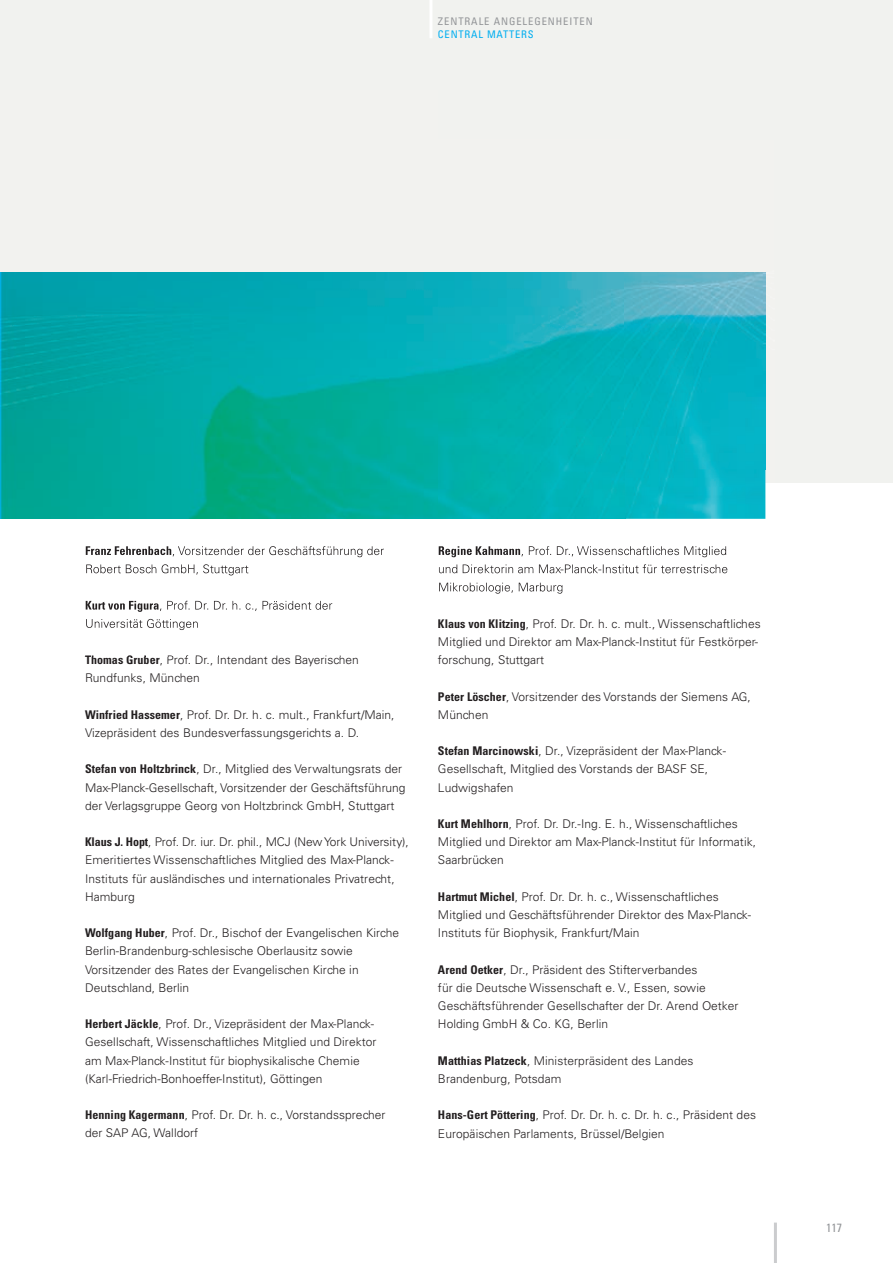
<style>
.page{position:relative;width:893px;height:1263px;background:#fff}
.page>*{position:absolute;margin:0;border:0;box-sizing:border-box;transform-origin:0 0}
.t1{font:300 12px/18.1px "Univers LT";letter-spacing:.005em;color:#231f20}
.t2{font:condensed 12px "Univers LT";color:#939598}
.t3{font:condensed 10.5px "Univers LT";letter-spacing:.09em;color:#939598}
.t4{font:condensed 10.5px "Univers LT";letter-spacing:.075em;color:#00aeef}
.s1{font-weight:700;font-stretch:condensed}
</style>
<div class="page">
<div style="left:0;top:0;width:893px;height:482px;background:#f1f2ef"></div>
<hr style="left:429px;top:0;width:3px;height:38px;background:#fff">
<hr style="left:774px;top:1222px;width:3px;height:41px;background:#cbccce">
<img style="left:86px;top:619px;width:112px;height:11px">
<img style="left:85px;top:655px;width:61px;height:1px">
<img style="left:167px;top:655px;width:174px;height:1px">
<img style="left:85px;top:546px;width:592px;height:64px">
<img style="left:681px;top:482px;width:93px;height:92px">
<img style="left:765px;top:286px;width:1px;height:196px">
<img style="left:439px;top:546px;width:81px;height:11px">
<img style="left:522px;top:546px;width:205px;height:11px">
<img style="left:439px;top:564px;width:289px;height:9px">
<img style="left:439px;top:583px;width:123px;height:11px">
<img style="left:0;top:272px;width:765px;height:247px">
<img style="left:86px;top:546px;width:85px;height:9px">
<img style="left:173px;top:546px;width:211px;height:11px">
<img style="left:86px;top:564px;width:162px;height:11px">
<p class="t3" style="left:438px;top:15px;width:156px">ZENTRALE ANGELEGENHEITEN</p>
<p class="t4" style="left:438px;top:28px;width:97px">CENTRAL MATTERS</p>
<p class="t1" style="left:85px;top:651px;width:275px"><span class="s1">thomas gruber</span>, Prof. Dr., Intendant des Bayerischen<br>Rundfunks, München</p>
<p class="t1" style="left:85px;top:705px;width:311px"><span class="s1">winfried hassemer</span>, Prof. Dr. Dr. h. c. mult., Frankfurt/Main,<br>Vizepräsident des Bundesverfassungsgerichts a. D.</p>
<p class="t1" style="left:85px;top:760px;width:322px"><span class="s1">stefan von holtzbrinck</span>, Dr., Mitglied des Verwaltungsrats der<br>Max-Planck-Gesellschaft, Vorsitzender der Geschäftsführung der Verlagsgruppe Georg von Holtzbrinck GmbH, Stuttgart</p>
<p class="t1" style="left:85px;top:833px;width:325px"><span class="s1">klaus j. hopt</span>, Prof. Dr. iur. Dr. phil., MCJ (New York University), Emeritiertes Wissenschaftliches Mitglied des Max-Planck-Instituts für ausländisches und internationales Privatrecht, Hamburg</p>
<p class="t1" style="left:85px;top:924px;width:316px"><span class="s1">wolfgang huber</span>, Prof. Dr., Bischof der Evangelischen Kirche Berlin-Brandenburg-schlesische Oberlausitz sowie Vorsitzender des Rates der Evangelischen Kirche in Deutschland, Berlin</p>
<p class="t1" style="left:85px;top:1015px;width:293px"><span class="s1">herbert jäckle</span>, Prof. Dr., Vizepräsident der Max-Planck-Gesellschaft, Wissenschaftliches Mitglied und Direktor am Max-Planck-Institut für biophysikalische Chemie (Karl-Friedrich-Bonhoeffer-Institut), Göttingen</p>
<p class="t1" style="left:85px;top:1106px;width:302px"><span class="s1">henning kagermann</span>, Prof. Dr. Dr. h. c., Vorstandssprecher der SAP AG, Walldorf</p>
<p class="t1" style="left:438px;top:614px;width:324px"><span class="s1">klaus von klitzing</span>, Prof. Dr. Dr. h. c. mult., Wissenschaftliches<br>Mitglied und Direktor am Max-Planck-Institut für Festkörper&shy;forschung, Stuttgart</p>
<p class="t1" style="left:438px;top:687px;width:314px"><span class="s1">peter löscher</span>, Vorsitzender des Vorstands der Siemens AG,<br>München</p>
<p class="t1" style="left:438px;top:742px;width:290px"><span class="s1">stefan marcinowski</span>, Dr., Vizepräsident der Max-Planck-<br>Gesellschaft, Mitglied des Vorstands der BASF SE,<br>Ludwigshafen</p>
<p class="t1" style="left:438px;top:815px;width:320px"><span class="s1">kurt mehlhorn</span>, Prof. Dr. Dr.-Ing. E. h., Wissenschaftliches<br>Mitglied und Direktor am Max-Planck-Institut für Informatik,<br>Saarbrücken</p>
<p class="t1" style="left:438px;top:887px;width:315px"><span class="s1">hartmut michel</span>, Prof. Dr. Dr. h. c., Wissenschaftliches<br>Mitglied und Geschäftsführender Direktor des Max-Planck-<br>Instituts für Biophysik, Frankfurt/Main</p>
<p class="t1" style="left:438px;top:960px;width:302px"><span class="s1">arend Oetker</span>, Dr., Präsident des Stifterverbandes<br>für die Deutsche Wissenschaft e. V., Essen, sowie Geschäftsführender Gesellschafter der Dr. Arend Oetker Holding GmbH &amp; Co. KG, Berlin</p>
<p class="t1" style="left:438px;top:1051px;width:257px"><span class="s1">matthias platzeck</span>, Ministerpräsident des Landes<br>Brandenburg, Potsdam</p>
<p class="t1" style="left:438px;top:1106px;width:320px"><span class="s1">hans-gert pöttering</span>, Prof. Dr. Dr. h. c. Dr. h. c., Präsident des<br>Europäischen Parlaments, Brüssel/Belgien</p>
<p class="t2" style="left:826px;top:1220px;width:17px">117</p>
</div>
